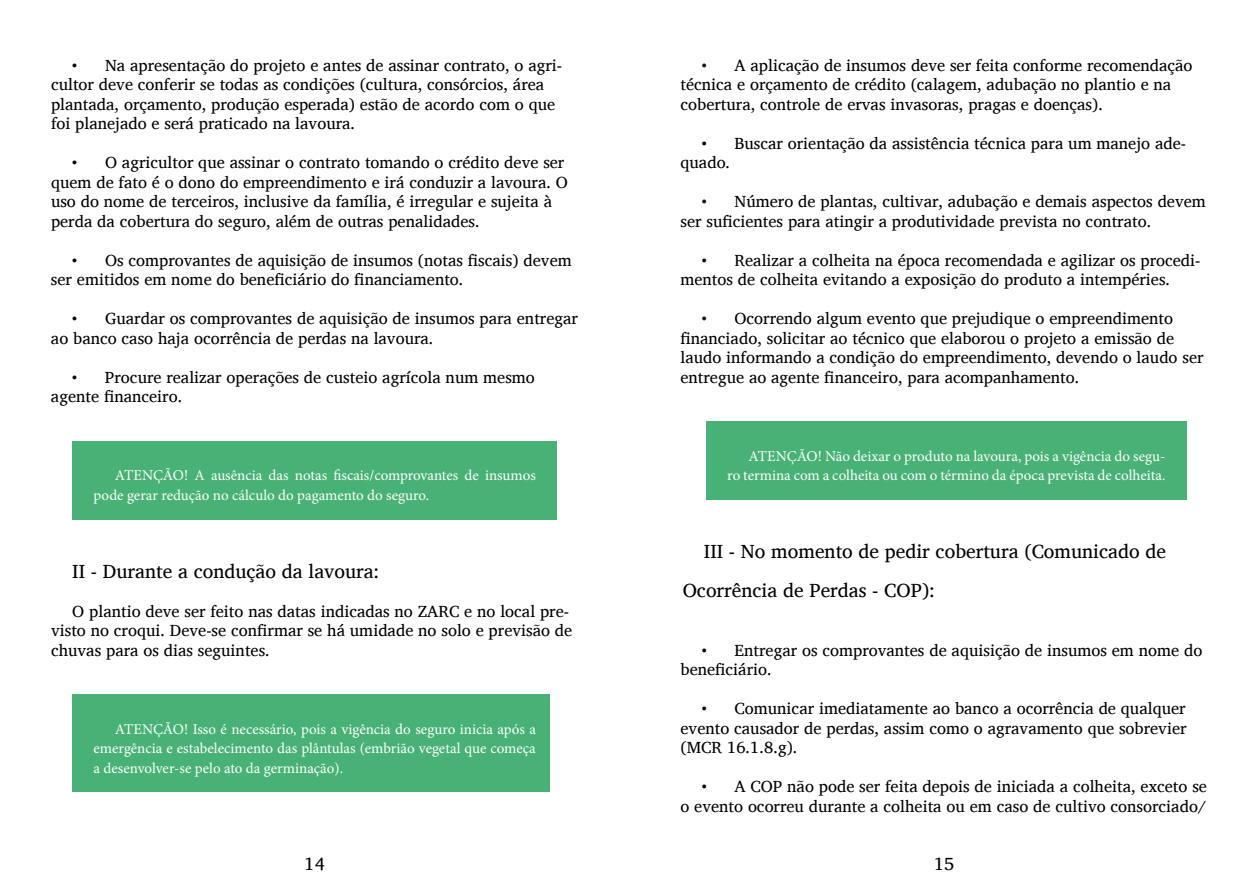
<style>
.page{position:relative;width:1259px;height:893px;background:#fff}
.page>*{position:absolute;margin:0;border:0;box-sizing:border-box;transform-origin:0 0}
.t1{font:19.5px/39px "Charis SIL";color:#000}
.t2{font:18px "Charis SIL";color:#000}
.t3{font:16.5px/19.5px "Charis SIL";color:#000}
.t4{font:15px/19.5px "Minion Pro";color:#fff}
</style>
<div class="page">
<div style="left:72px;top:441px;width:485px;height:78px;background:#48b276"></div>
<div style="left:72px;top:695px;width:477px;height:97px;background:#48b276"></div>
<div style="left:706px;top:422px;width:480px;height:78px;background:#48b276"></div>
<p class="t3" style="left:51px;top:55px;width:512px;text-indent:21px">• Na apresentação do projeto e antes de assinar contrato, o agri&shy;cultor deve conferir se todas as condições (cultura, consórcios, área plantada, orçamento, produção esperada) estão de acordo com o que foi planejado e será praticado na lavoura.</p>
<p class="t3" style="left:51px;top:153px;width:518px;text-indent:21px">• O agricultor que assinar o contrato tomando o crédito deve ser quem de fato é o dono do empreendimento e irá conduzir a lavoura. O uso do nome de terceiros, inclusive da família, é irregular e sujeita à perda da cobertura do seguro, além de outras penalidades.</p>
<p class="t3" style="left:51px;top:250px;width:522px;text-indent:21px">• Os comprovantes de aquisição de insumos (notas fiscais) devem ser emitidos em nome do beneficiário do financiamento.</p>
<p class="t3" style="left:51px;top:309px;width:528px;text-indent:21px">• Guardar os comprovantes de aquisição de insumos para entregar ao banco caso haja ocorrência de perdas na lavoura.</p>
<p class="t3" style="left:51px;top:367px;width:485px;text-indent:21px">• Procure realizar operações de custeio agrícola num mesmo agente financeiro.</p>
<p class="t4" style="left:94px;top:466px;width:444px;text-indent:21px">ATENÇÃO! A ausência das notas fiscais/comprovantes de insumos pode gerar redução no cálculo do pagamento do seguro.</p>
<p class="t1" style="left:72px;top:551px;width:308px">II - Durante a condução da lavoura:</p>
<p class="t3" style="left:51px;top:601px;width:523px;text-indent:21px">O plantio deve ser feito nas datas indicadas no ZARC e no local pre&shy;visto no croqui. Deve-se confirmar se há umidade no solo e previsão de chuvas para os dias seguintes.</p>
<p class="t4" style="left:94px;top:719px;width:444px;text-align:justify;text-indent:21px">ATENÇÃO! Isso é necessário, pois a vigência do seguro inicia após a emergência e estabelecimento das plântulas (embrião vegetal que começa a desenvolver-se pelo ato da germinação).</p>
<p class="t2" style="left:305px;top:853px;width:22px">14</p>
<p class="t3" style="left:680px;top:55px;width:513px;text-indent:21px">• A aplicação de insumos deve ser feita conforme recomendação técnica e orçamento de crédito (calagem, adubação no plantio e na cobertura, controle de ervas invasoras, pragas e doenças).</p>
<p class="t3" style="left:680px;top:133px;width:507px;text-indent:21px">• Buscar orientação da assistência técnica para um manejo ade&shy;quado.</p>
<p class="t3" style="left:680px;top:192px;width:527px;text-indent:21px">• Número de plantas, cultivar, adubação e demais aspectos devem ser suficientes para atingir a produtividade prevista no contrato.</p>
<p class="t3" style="left:680px;top:250px;width:521px;text-indent:21px">• Realizar a colheita na época recomendada e agilizar os procedi&shy;mentos de colheita evitando a exposição do produto a intempéries.</p>
<p class="t3" style="left:680px;top:309px;width:524px;text-indent:21px">• Ocorrendo algum evento que prejudique o empreendimento financiado, solicitar ao técnico que elaborou o projeto a emissão de laudo informando a condição do empreendimento, devendo o laudo ser entregue ao agente financeiro, para acompanhamento.</p>
<p class="t4" style="left:727px;top:446px;width:439px;text-align:right">ATENÇÃO! Não deixar o produto na lavoura, pois a vigência do segu-<br>ro termina com a colheita ou com o término da época prevista de colheita.</p>
<p class="t1" style="left:682px;top:532px;width:485px;text-indent:21px">III - No momento de pedir cobertura (Comunicado de<br>Ocorrência de Perdas - COP):</p>
<p class="t3" style="left:680px;top:640px;width:523px;text-indent:21px">• Entregar os comprovantes de aquisição de insumos em nome do beneficiário.</p>
<p class="t3" style="left:680px;top:699px;width:507px;text-align:justify;text-indent:21px">• Comunicar imediatamente ao banco a ocorrência de qualquer evento causador de perdas, assim como o agravamento que sobrevier (MCR 16.1.8.g).</p>
<p class="t3" style="left:680px;top:777px;width:528px;text-align:right">• A COP não pode ser feita depois de iniciada a colheita, exceto se<br>o evento ocorreu durante a colheita ou em caso de cultivo consorciado/</p>
<p class="t2" style="left:934px;top:853px;width:22px">15</p>
</div>
